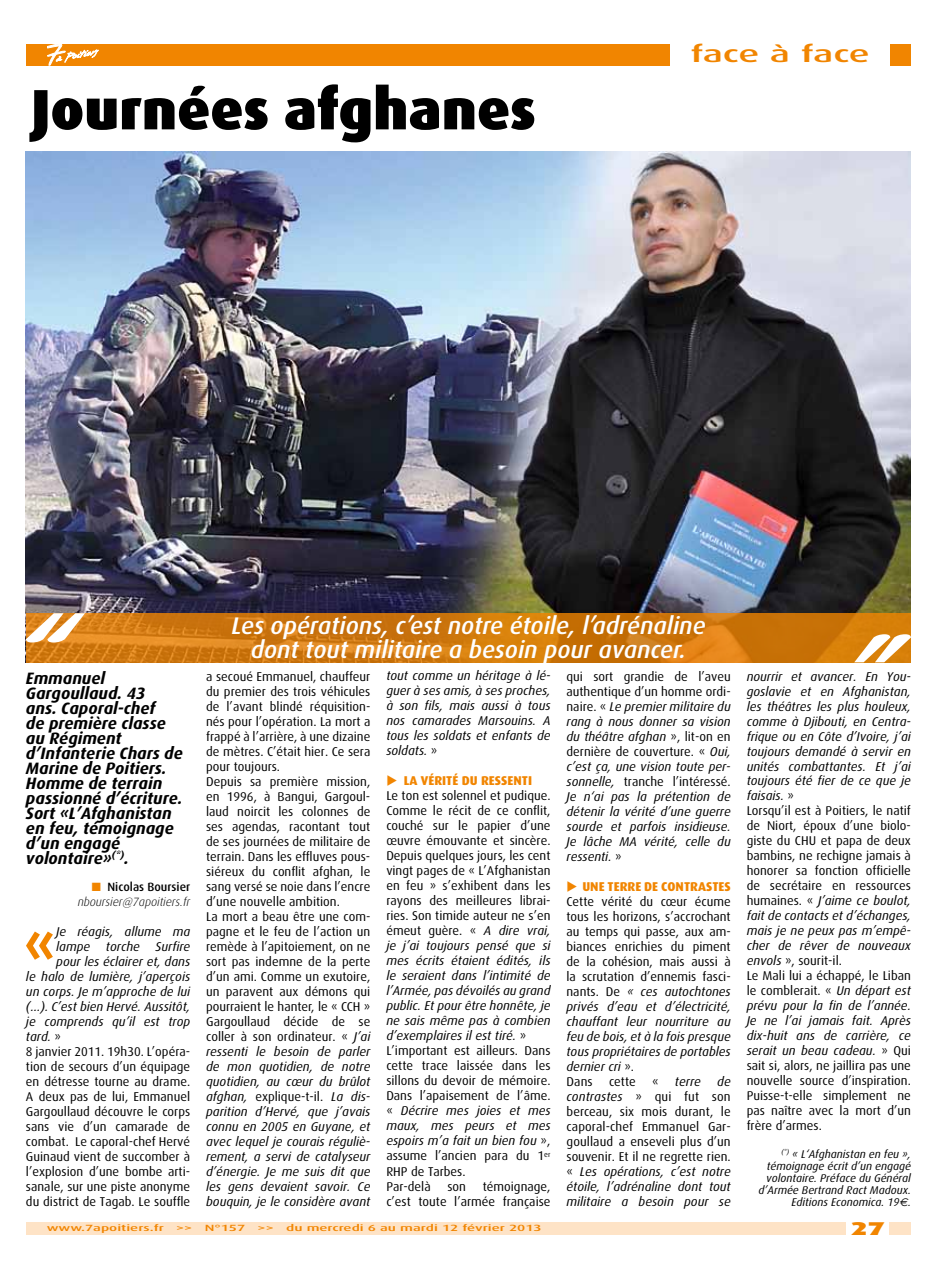
<style>
.page{position:relative;width:936px;height:1276px;background:#fff}
.page>*{position:absolute;margin:0;border:0;box-sizing:border-box;transform-origin:0 0}
.t1{font:700 59.7px "Dax";color:#f18500}
.t2{font:900 57px "Dax";color:#000}
.t3{font:italic 500 24px/24px "Dax";color:#fff;text-align:center}
.t4{font:500 23.4px "Dax";letter-spacing:-.02em;color:#f18500;scale:1.67 1}
.t5{font:900 18.6px "Dax";color:#f18500;scale:1.54 1}
.t6{font:italic 700 16.5px/15px "Dax";color:#000}
.t7{font:12.75px/15px "Dax";color:#000}
.t8{font:italic 12.75px/15px "Dax";color:#000;text-align:justify}
.t9{font:italic 300 12px/15px "Dax";color:#000;text-align:right}
.t10{font:italic 11.25px/12px "Dax";color:#000;text-align:right}
.t11{font:500 9px "Dax";color:#f18500;scale:1.67 1}
.s1{color:#f18500}
.s2{font-weight:500;font-style:normal}
.s3{font-style:normal}
.s4{font-style:italic}
.s5{font-weight:800;color:#f18500}
.s6{font-family:"Euro Sans"}
</style>
<div class="page">
<div style="left:26px;top:44px;width:884px;height:21px;background:#f18500"></div>
<div style="left:670px;top:35px;width:219px;height:43px;background:#fff"></div>
<div style="left:26px;top:1222px;width:885px;height:13px;background:#fee3c6"></div>
<svg style="left:47px;top:44px;width:52px;height:22px"></svg>
<img style="left:26px;top:152px;width:884px;height:461px">
<svg style="left:26px;top:613px;width:884px;height:49px;background:#d0790f"></svg>
<svg style="left:26px;top:613px;width:59px;height:29px"></svg>
<svg style="left:854px;top:634px;width:56px;height:28px"></svg>
<div style="left:846px;top:1213px;width:43px;height:34px;background:#fff"></div>
<h2 class="t2" style="left:31px;top:77px;width:506px">Journées afghanes</h2>
<h3 class="t4" style="left:690px;top:41px;width:109px">face à face</h3>
<p class="t6" style="left:26px;top:670px;width:158px">Emmanuel<br>Gargoullaud. 43<br>ans. Caporal-chef<br>de première classe au Régiment d’Infanterie Chars de<br>Marine de Poitiers.<br>Homme de terrain passionné d’écriture.<br>Sort «L’Afghanistan en feu, témoignage d’un engagé volontaire»<sup>(*)</sup>.</p>
<p class="t9" style="left:78px;top:879px;width:114px"><span class="s1">■</span> <span class="s2">Nicolas Boursier </span>nboursier@7apoitiers.fr</p>
<h1 class="t1" style="left:24px;top:911px;width:34px">«</h1>
<p class="t8" style="left:56px;top:924px;width:135px">Je réagis, allume ma</p>
<p class="t8" style="left:56px;top:939px;width:135px">lampe torche Surfire</p>
<p class="t8" style="left:56px;top:954px;width:135px">pour les éclairer et, dans</p>
<p class="t8" style="left:26px;top:969px;width:166px">le halo de lumière, j’aperçois</p>
<p class="t8" style="left:26px;top:984px;width:166px">un corps. Je m’approche de lui</p>
<p class="t8" style="left:26px;top:999px;width:166px">(…). C’est bien Hervé. Aussitôt,</p>
<p class="t8" style="left:26px;top:1013px;width:166px">je comprends qu’il est trop</p>
<p class="t8" style="left:26px;top:1028px;width:37px">tard. <span class="s3">»</span></p>
<p class="t7" style="left:26px;top:1043px;width:166px">8 janvier 2011. 19h30. L’opéra-</p>
<p class="t7" style="left:26px;top:1058px;width:166px">tion de secours d’un équipage</p>
<p class="t7" style="left:26px;top:1073px;width:166px">en détresse tourne au drame.</p>
<p class="t7" style="left:26px;top:1088px;width:166px">A deux pas de lui, Emmanuel</p>
<p class="t7" style="left:26px;top:1103px;width:166px">Gargoullaud découvre le corps</p>
<p class="t7" style="left:26px;top:1118px;width:166px">sans vie d’un camarade de</p>
<p class="t7" style="left:26px;top:1133px;width:166px">combat. Le caporal-chef Hervé</p>
<p class="t7" style="left:26px;top:1148px;width:166px">Guinaud vient de succomber à</p>
<p class="t7" style="left:26px;top:1163px;width:166px">l’explosion d’une bombe arti-</p>
<p class="t7" style="left:26px;top:1178px;width:166px">sanale, sur une piste anonyme</p>
<p class="t7" style="left:26px;top:1193px;width:166px">du district de Tagab. Le souffle</p>
<h3 class="t3" style="left:231px;top:614px;width:475px">Les opérations, c’est notre étoile, l’adrénaline dont tout militaire a besoin pour avancer.</h3>
<p class="t7" style="left:206px;top:669px;width:166px">a secoué Emmanuel, chauffeur du premier des trois véhicules de l’avant blindé réquisition&shy;nés pour l’opération. La mort a frappé à l’arrière, à une dizaine de mètres. C’était hier. Ce sera pour toujours.<br>Depuis sa première mission, en 1996, à Bangui, Gargoul&shy;laud noircit les colonnes de ses agendas, racontant tout de ses journées de militaire de terrain. Dans les effluves pous&shy;siéreux du conflit afghan, le sang versé se noie dans l’encre d’une nouvelle ambition.<br>La mort a beau être une com&shy;pagne et le feu de l’action un remède à l’apitoiement, on ne sort pas indemne de la perte d’un ami. Comme un exutoire, un paravent aux démons qui pourraient le hanter, le « CCH »<br>Gargoullaud décide de se coller à son ordinateur. « <span class="s4">J’ai ressenti le besoin de parler de mon quotidien, de notre quotidien, au cœur du brûlot afghan,</span> explique-t-il. <span class="s4">La dis&shy;parition d’Hervé, que j’avais connu en 2005 en Guyane, et avec lequel je courais réguliè&shy;rement, a servi de catalyseur d’énergie. Je me suis dit que les gens devaient savoir. Ce bouquin, je le considère avant</span></p>
<p class="t8" style="left:386px;top:668px;width:166px">tout comme un héritage à lé&shy;guer à ses amis, à ses proches, à son fils, mais aussi à tous nos camarades Marsouins. A tous les soldats et enfants de soldats. <span class="s3">»</span></p>
<p class="t7" style="left:386px;top:773px;width:166px"><span class="s1">◆</span> <span class="s5">LA VÉRITÉ DU RESSENTI<br></span>Le ton est solennel et pudique.<br>Comme le récit de ce conflit, couché sur le papier d’une œuvre émouvante et sincère.<br>Depuis quelques jours, les cent vingt pages de « L’Afghanistan en feu » s’exhibent dans les rayons des meilleures librai&shy;ries. Son timide auteur ne s’en émeut guère. « <span class="s4">A dire vrai, je j’ai toujours pensé que si mes écrits étaient édités, ils le seraient dans l’intimité de l’Armée, pas dévoilés au grand public. Et pour être honnête, je ne sais même pas à combien d’exemplaires il est tiré.</span> »<br>L’important est ailleurs. Dans cette trace laissée dans les sillons du devoir de mémoire.<br>Dans l’apaisement de l’âme. « <span class="s4">Décrire mes joies et mes maux, mes peurs et mes espoirs m’a fait un bien fou</span> », assume l’ancien para du 1<sup>er<br></sup>RHP de Tarbes.<br>Par-delà</p>
<p class="t7" style="left:386px;top:1179px;width:166px;text-align:right">témoignage,<br>c’est toute l’armée française</p>
<p class="t7" style="left:447px;top:1179px;width:20px">son</p>
<p class="t8" style="left:566px;top:669px;width:166px"><span class="s3">qui sort grandie de l’aveu authentique d’un homme ordi&shy;naire. «</span> Le premier militaire du rang à nous donner sa vision du théâtre afghan <span class="s3">», lit-on en dernière de couverture. «</span> Oui, c’est ça, une vision toute per&shy;sonnelle, <span class="s3">tranche l’intéressé.<br></span>Je n‘ai pas la prétention de détenir la vérité d’une guerre sourde et parfois insidieuse.<br>Je lâche MA vérité, celle du ressenti. <span class="s3">»</span></p>
<p class="t7" style="left:566px;top:879px;width:166px"><span class="s1">◆</span> <span class="s5">UNE TERRE DE CONTRASTES<br></span>Cette vérité du cœur écume tous les horizons, s’accrochant au temps qui passe, aux am&shy;biances enrichies du piment de la cohésion, mais aussi à la scrutation d’ennemis fasci&shy;nants. De <span class="s4">« ces autochtones privés d’eau et d’électricité, chauffant leur nourriture au feu de bois, et à la fois presque tous propriétaires de portables dernier cri</span> ».<br>Dans</p>
<p class="t7" style="left:566px;top:1074px;width:166px;text-align:justify;text-indent:151px"><span class="s4">de contrastes</span> » qui fut son berceau, six mois durant, le caporal-chef Emmanuel Gar&shy;goullaud a enseveli plus d’un souvenir. Et il ne regrette rien. « <span class="s4">Les opérations, c’est notre étoile, l’adrénaline dont tout militaire a besoin pour se</span></p>
<p class="t7" style="left:609px;top:1074px;width:28px">cette</p>
<p class="t7" style="left:652px;top:1074px;width:8px">«</p>
<p class="t8" style="left:675px;top:1074px;width:27px">terre</p>
<p class="t8" style="left:746px;top:669px;width:166px;text-align:left">nourrir et avancer. En You&shy;goslavie et en Afghanistan, les théâtres les plus houleux, comme à Djibouti, en Centra&shy;frique ou en Côte d’Ivoire, j’ai toujours demandé à servir en unités combattantes. Et j’ai toujours été fier de ce que je faisais. <span class="s3">»<br>Lorsqu’il est à Poitiers, le natif de Niort, époux d’une biolo&shy;giste du CHU et papa de deux bambins, ne rechigne jamais à honorer sa fonction officielle de secrétaire en ressources humaines. «</span> J’aime ce boulot, fait de contacts et d’échanges, mais je ne peux pas m’empê&shy;cher de rêver de nouveaux envols <span class="s3">», sourit-il.<br>Le Mali lui a échappé, le Liban le comblerait. «</span> Un départ est prévu pour la fin de l’année.<br>Je ne l’ai jamais fait. Après dix-huit ans de carrière, ce serait un beau cadeau. <span class="s3">» Qui sait si, alors, ne jaillira pas une nouvelle source d’inspiration.<br>Puisse-t-elle simplement ne pas naître avec la mort d’un frère d’armes.</span></p>
<p class="t10" style="left:758px;top:1148px;width:154px"><sup>(*)</sup> « L‘Afghanistan en feu », témoignage écrit d’un engagé volontaire. Préface du Général d’Armée Bertrand Ract Madoux.<br>Editions Economica. 19<span class="s6">€</span>.</p>
<p class="t11" style="left:47px;top:1223px;width:72px">www.7apoitiers.fr</p>
<p class="t11" style="left:176px;top:1223px;width:11px">&gt;&gt;</p>
<p class="t11" style="left:205px;top:1223px;width:26px">N°157</p>
<p class="t11" style="left:257px;top:1223px;width:11px">&gt;&gt;</p>
<p class="t11" style="left:286px;top:1223px;width:154px">du mercredi 6 au mardi 12 février 2013</p>
<h3 class="t5" style="left:850px;top:1218px;width:24px">27</h3>
</div>
